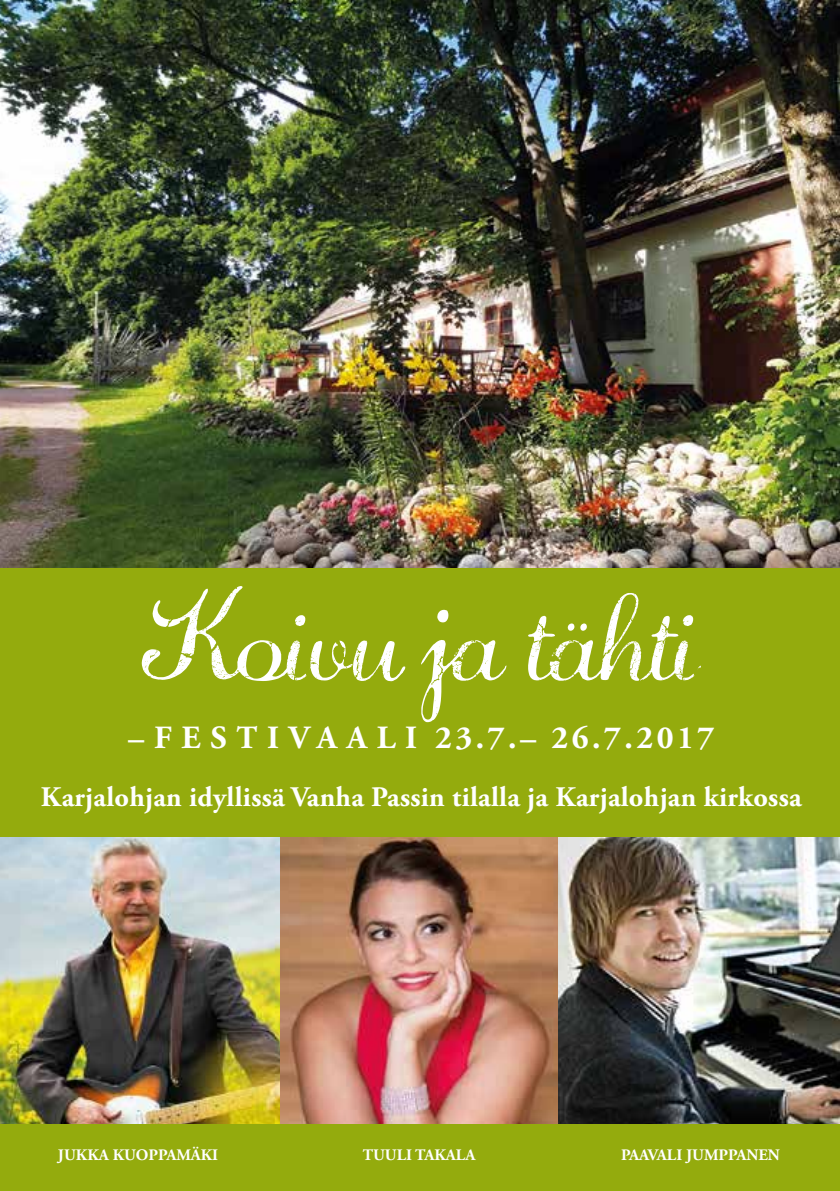
<style>
.page{position:relative;width:840px;height:1191px;background:#fff}
.page>*{position:absolute;margin:0;border:0;box-sizing:border-box;transform-origin:0 0}
.t1{font:700 32.4px "Adobe Garamond Pro";letter-spacing:.11em;color:#fff}
.t2{font:700 28.2px "Adobe Garamond Pro";letter-spacing:.01em;color:#fff}
.t3{font:700 16px "Adobe Garamond Pro";color:#fff}
</style>
<div class="page">
<img style="left:0;top:837px;width:280px;height:287px">
<img style="left:280px;top:837px;width:277px;height:287px">
<img style="left:557px;top:837px;width:282px;height:287px">
<img style="left:0;top:0;width:839px;height:568px">
<div style="left:0;top:568px;width:839px;height:269px;background:#94ab0d"></div>
<svg style="left:142px;top:586px;width:558px;height:136px"></svg>
<div style="left:0;top:1124px;width:839px;height:67px;background:#94ab0d"></div>
<p class="t1" style="left:128px;top:719px;width:587px">– F E S T I VA A L I 23.7.– 26.7.2017</p>
<p class="t2" style="left:41px;top:780px;width:761px">Karjalohjan idyllissä Vanha Passin tilalla ja Karjalohjan kirkossa</p>
<p class="t3" style="left:58px;top:1145px;width:162px">JUKKA KUOPPAMÄKI</p>
<p class="t3" style="left:362px;top:1145px;width:114px">TUULI TAKALA</p>
<p class="t3" style="left:620px;top:1145px;width:160px">PAAVALI JUMPPANEN</p>
</div>
